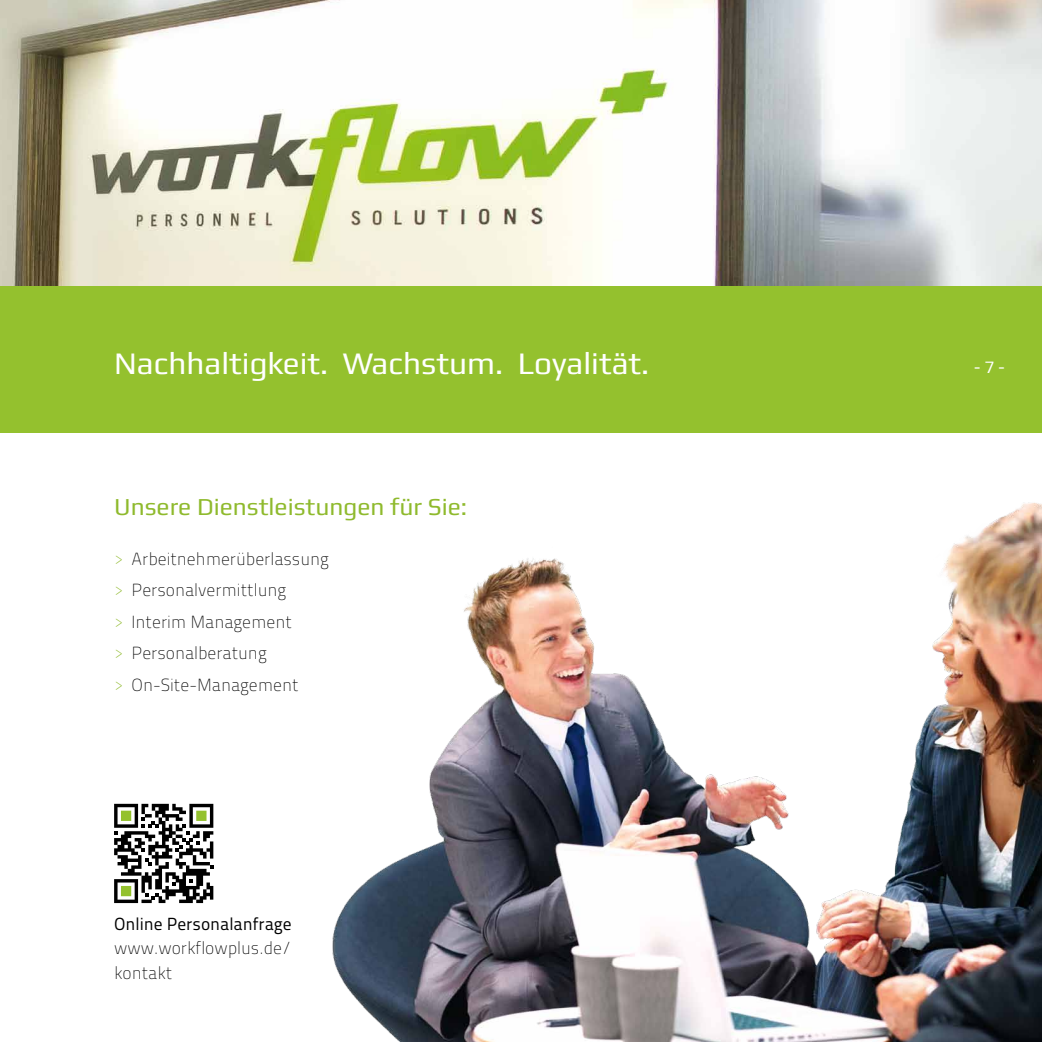
<style>
.page{position:relative;width:1042px;height:1042px;background:#fff}
.page>*{position:absolute;margin:0;border:0;box-sizing:border-box;transform-origin:0 0}
.t1{font:31.5px "Play";color:#fff}
.t2{font:24.5px "Play";color:#8fba2d}
.t3{font:17.5px/31.5px "Titillium Maps 29 L 1 wt";color:#000}
.t4{font:17.5px "Titillium Maps 29 L 400 wt";color:#000}
.t5{font:17.5px "Play";color:#fff}
.s1{color:#8fba2d}
</style>
<div class="page">
<img style="left:0;top:0;width:1042px;height:286px">
<div style="left:0;top:286px;width:1042px;height:146px;background:#94c12e"></div>
<img style="left:332px;top:502px;width:710px;height:540px">
<svg style="left:114px;top:804px;width:99px;height:99px"></svg>
<h1 class="t1" style="left:114px;top:344px;width:537px">Nachhaltigkeit. Wachstum. Loyalität.</h1>
<h2 class="t2" style="left:114px;top:492px;width:354px">Unsere Dienstleistungen für Sie:</h2>
<p class="t3" style="left:114px;top:542px;width:216px"><span class="s1">&gt;</span> Arbeitnehmerüberlassung <span class="s1">&gt;</span> Personalvermittlung<br><span class="s1">&gt;</span> Interim Management<br><span class="s1">&gt;</span> Personalberatung<br><span class="s1">&gt;</span> On-Site-Management</p>
<p class="t4" style="left:114px;top:911px;width:179px">Online Personalanfrage</p>
<p class="t3" style="left:114px;top:935px;width:179px;line-height:24.5px">www.workflowplus.de/ kontakt</p>
<p class="t5" style="left:974px;top:357px;width:32px">- 7 -</p>
</div>
